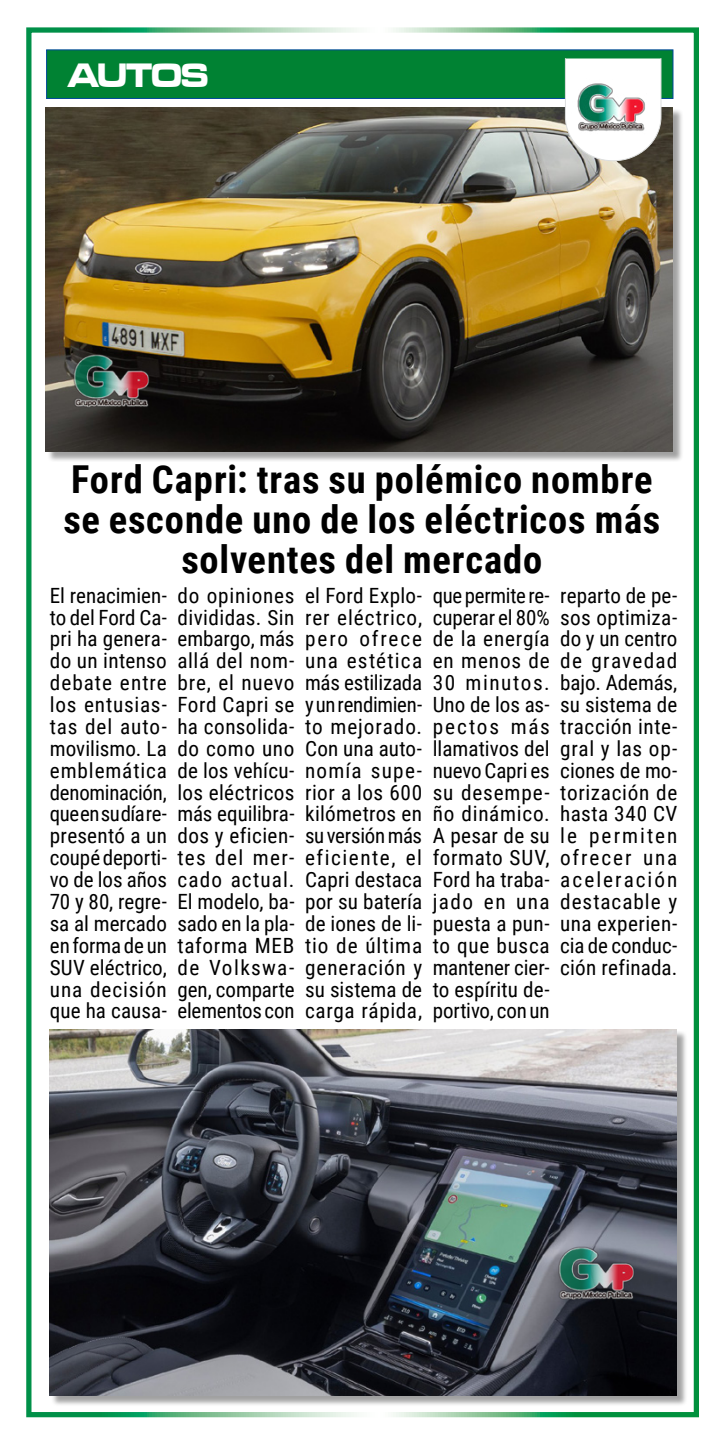
<style>
.page{position:relative;width:720px;height:1439px;background:#fff}
.page>*{position:absolute;margin:0;border:0;box-sizing:border-box;transform-origin:0 0}
.t1{font:700 38.5px/40.2px "Roboto Condensed";letter-spacing:.02em;color:#000;text-align:center}
.t2{font:35px "Microgramma D Bold Exte";letter-spacing:-.03em;color:#fff;scale:.9 1}
.t3{font:21px/21.9px "Roboto Condensed";letter-spacing:.01em;color:#000;text-align:justify}
</style>
<div class="page">
<div style="left:26px;top:27px;width:672px;height:1390px;border:5px solid #fff"></div>
<div style="left:51px;top:1030px;width:636px;height:376px;background:#000;opacity:.37"></div>
<img style="left:49px;top:1029px;width:627px;height:366px">
<div style="left:47px;top:109px;width:636px;height:353px;background:#000;opacity:.37"></div>
<img style="left:46px;top:107px;width:626px;height:344px">
<img style="left:59px;top:324px;width:110px;height:110px">
<img style="left:543px;top:1217px;width:110px;height:109px">
<div style="left:46px;top:49px;width:627px;height:50px;background:#008233;border:1px solid #00499a"></div>
<svg style="left:564px;top:58px;width:97px;height:103px"></svg>
<h2 class="t2" style="left:68px;top:52px;width:157px">AUTOS</h2>
<h1 class="t1" style="left:63px;top:457px;width:598px">Ford Capri: tras su polémico nombre se esconde uno de los eléctricos más solventes del mercado</h1>
<p class="t3" style="left:50px;top:583px;width:119px">El renacimien&shy;to del Ford Ca&shy;pri ha genera&shy;do un intenso debate entre los entusias&shy;tas del auto&shy;movilismo. La emblemática denominación, que en su día re&shy;presentó a un coupé deporti&shy;vo de los años 70 y 80, regre&shy;sa al mercado en forma de un SUV eléctrico, una decisión que ha causa-</p>
<p class="t3" style="left:177px;top:583px;width:119px">do opiniones divididas. Sin embargo, más allá del nom&shy;bre, el nuevo Ford Capri se ha consolida&shy;do como uno de los vehícu&shy;los eléctricos más equilibra&shy;dos y eficien&shy;tes del mer&shy;cado actual.<br>El modelo, ba&shy;sado en la pla&shy;taforma MEB de Volkswa&shy;gen, comparte elementos con</p>
<p class="t3" style="left:305px;top:583px;width:119px">el Ford Explo&shy;rer eléctrico, pero ofrece una estética más estilizada y un rendimien&shy;to mejorado.<br>Con una auto&shy;nomía supe&shy;rior a los 600 kilómetros en su versión más eficiente, el Capri destaca por su batería de iones de li&shy;tio de última generación y su sistema de carga rápida,</p>
<p class="t3" style="left:432px;top:583px;width:119px">que permite re&shy;cuperar el 80% de la energía en menos de 30 minutos.<br>Uno de los as&shy;pectos más llamativos del nuevo Capri es su desempe&shy;ño dinámico.<br>A pesar de su formato SUV, Ford ha traba&shy;jado en una puesta a pun&shy;to que busca mantener cier&shy;to espíritu de&shy;portivo, con un</p>
<p class="t3" style="left:560px;top:583px;width:119px">reparto de pe&shy;sos optimiza&shy;do y un centro de gravedad bajo. Además, su sistema de tracción inte&shy;gral y las op&shy;ciones de mo&shy;torización de hasta 340 CV le permiten ofrecer una aceleración destacable y una experien&shy;cia de conduc&shy;ción refinada.</p>
</div>
